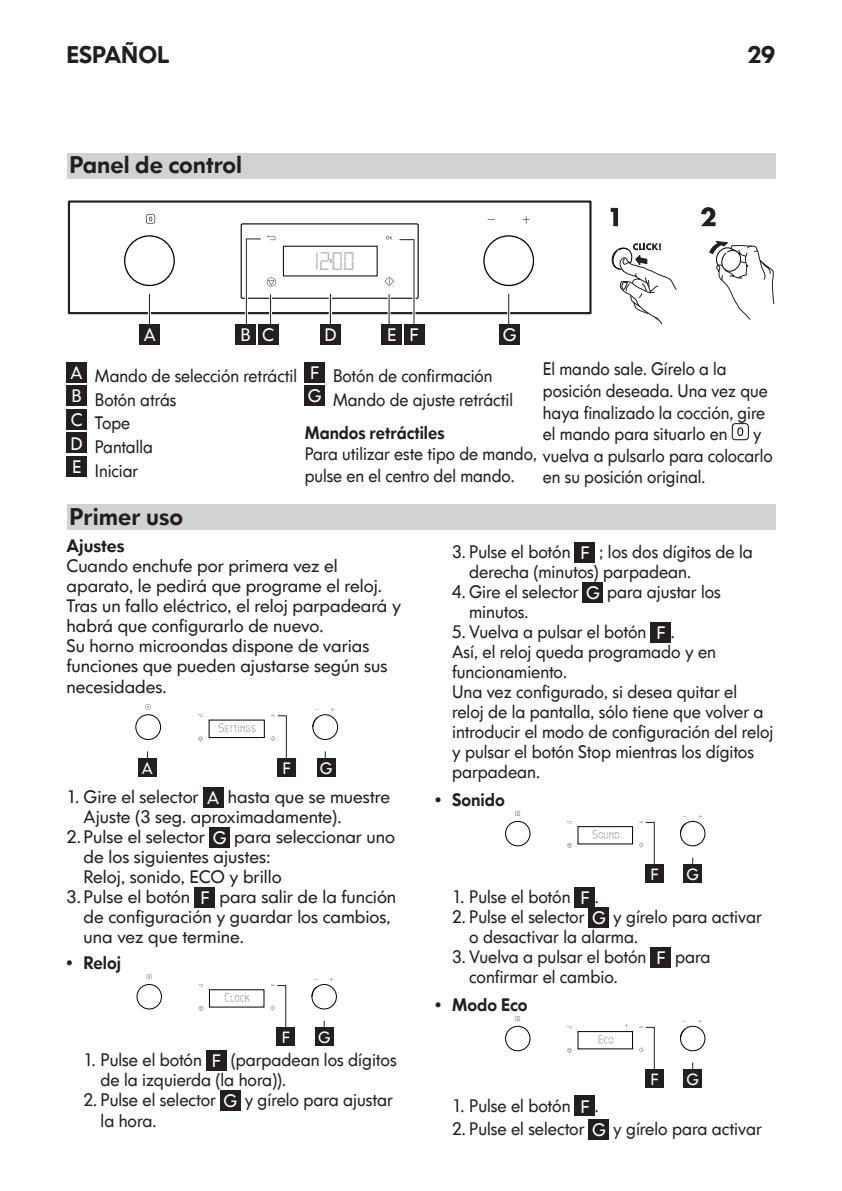
<style>
.page{position:relative;width:842px;height:1191px;background:#fff}
.page>*{position:absolute;margin:0;border:0;box-sizing:border-box;transform-origin:0 0}
.t1{font:800 24px "IKEA Sans";color:#231f20}
.t2{font:18px/20px "IKEA Sans";color:#231f20;scale:.95 1}
.t3{font:18px/20.2px "IKEA Sans";color:#231f20}
.t4{font:18px/23.6px "IKEA Sans";color:#231f20;scale:.93 1}
.t5{font:800 18px "IKEA Sans";color:#231f20;scale:.95 1}
.t6{font:800 18px "IKEA Sans";color:#231f20;scale:.93 1}
.t7{font:18px "IKEA Sans";color:#fff}
.t8{font:800 18px "IKEA Sans";color:#231f20}
.t9{font:16.4px "IKEA Sans";color:#fff}
.t10{font:16.2px "IKEA Sans";color:#fff}
.s1{color:#fff}
</style>
<div class="page">
<div style="left:67px;top:153px;width:708px;height:26px;background:#d1d2d4"></div>
<div style="left:67px;top:362px;width:20px;height:20px;background:#231f20"></div>
<div style="left:67px;top:386px;width:20px;height:20px;background:#231f20"></div>
<div style="left:67px;top:409px;width:20px;height:20px;background:#231f20"></div>
<div style="left:67px;top:433px;width:20px;height:20px;background:#231f20"></div>
<div style="left:67px;top:456px;width:20px;height:20px;background:#231f20"></div>
<div style="left:305px;top:362px;width:20px;height:20px;background:#231f20"></div>
<div style="left:305px;top:386px;width:20px;height:20px;background:#231f20"></div>
<svg style="left:732px;top:423px;width:17px;height:17px"></svg>
<div style="left:241px;top:223px;width:178px;height:76px;border:1px solid #000"></div>
<div style="left:68px;top:200px;width:523px;height:114px;border:2px solid #231f20"></div>
<div style="left:124px;top:235px;width:51px;height:51px;border:1px solid #000;border-radius:50%"></div>
<hr style="left:148px;top:294px;width:3px;height:47px;background:#fff">
<hr style="left:149px;top:294px;width:1px;height:47px;background:#231f20">
<div style="left:483px;top:235px;width:51px;height:51px;border:1px solid #000;border-radius:50%"></div>
<hr style="left:507px;top:294px;width:3px;height:47px;background:#fff">
<hr style="left:508px;top:294px;width:1px;height:47px;background:#231f20">
<svg style="left:245px;top:238px;width:16px;height:87px"></svg>
<hr style="left:269px;top:294px;width:3px;height:47px;background:#fff">
<hr style="left:270px;top:294px;width:1px;height:47px;background:#231f20">
<hr style="left:329px;top:294px;width:3px;height:47px;background:#fff">
<hr style="left:330px;top:294px;width:1px;height:47px;background:#231f20">
<svg style="left:146px;top:214px;width:9px;height:9px"></svg>
<svg style="left:522px;top:216px;width:8px;height:7px"></svg>
<svg style="left:267px;top:235px;width:8px;height:5px"></svg>
<svg style="left:385px;top:236px;width:30px;height:88px"></svg>
<svg style="left:267px;top:277px;width:9px;height:9px"></svg>
<svg style="left:316px;top:252px;width:37px;height:18px"></svg>
<div style="left:140px;top:324px;width:20px;height:20px;background:#231f20"></div>
<div style="left:320px;top:324px;width:20px;height:20px;background:#231f20"></div>
<div style="left:500px;top:324px;width:20px;height:20px;background:#231f20"></div>
<div style="left:236px;top:324px;width:20px;height:20px;background:#231f20"></div>
<div style="left:258px;top:325px;width:20px;height:20px;background:#231f20"></div>
<div style="left:404px;top:324px;width:20px;height:20px;background:#231f20"></div>
<div style="left:382px;top:324px;width:20px;height:20px;background:#231f20"></div>
<svg style="left:709px;top:241px;width:65px;height:79px"></svg>
<svg style="left:701px;top:207px;width:14px;height:19px"></svg>
<svg style="left:611px;top:208px;width:7px;height:18px"></svg>
<svg style="left:611px;top:243px;width:66px;height:81px"></svg>
<svg style="left:135px;top:704px;width:203px;height:72px"></svg>
<div style="left:209px;top:720px;width:56px;height:18px;border:1px solid #000"></div>
<div style="left:317px;top:758px;width:18px;height:19px;background:#231f20"></div>
<div style="left:277px;top:758px;width:19px;height:19px;background:#231f20"></div>
<div style="left:138px;top:758px;width:19px;height:19px;background:#231f20"></div>
<div style="left:203px;top:787px;width:20px;height:20px;background:#231f20"></div>
<div style="left:210px;top:827px;width:20px;height:20px;background:#231f20"></div>
<div style="left:195px;top:887px;width:20px;height:20px;background:#231f20"></div>
<svg style="left:137px;top:974px;width:200px;height:71px"></svg>
<div style="left:315px;top:1028px;width:18px;height:18px;background:#231f20"></div>
<div style="left:277px;top:1028px;width:18px;height:18px;background:#231f20"></div>
<div style="left:206px;top:1050px;width:20px;height:20px;background:#231f20"></div>
<div style="left:220px;top:1090px;width:20px;height:20px;background:#231f20"></div>
<div style="left:67px;top:504px;width:708px;height:26px;background:#d1d2d4"></div>
<div style="left:575px;top:542px;width:20px;height:20px;background:#231f20"></div>
<div style="left:583px;top:582px;width:20px;height:20px;background:#231f20"></div>
<div style="left:651px;top:622px;width:20px;height:20px;background:#231f20"></div>
<svg style="left:505px;top:811px;width:200px;height:70px"></svg>
<div style="left:578px;top:826px;width:55px;height:18px;border:1px solid #000"></div>
<div style="left:684px;top:865px;width:18px;height:18px;background:#231f20"></div>
<div style="left:645px;top:865px;width:18px;height:18px;background:#231f20"></div>
<div style="left:575px;top:887px;width:20px;height:20px;background:#231f20"></div>
<div style="left:589px;top:907px;width:20px;height:20px;background:#231f20"></div>
<div style="left:651px;top:947px;width:20px;height:20px;background:#231f20"></div>
<svg style="left:505px;top:1016px;width:200px;height:70px"></svg>
<div style="left:578px;top:1031px;width:55px;height:18px;border:1px solid #000"></div>
<div style="left:684px;top:1069px;width:18px;height:18px;background:#231f20"></div>
<div style="left:645px;top:1069px;width:18px;height:18px;background:#231f20"></div>
<div style="left:575px;top:1095px;width:20px;height:20px;background:#231f20"></div>
<div style="left:589px;top:1119px;width:20px;height:20px;background:#231f20"></div>
<h1 class="t1" style="left:67px;top:39px;width:104px">ESPAÑOL</h1>
<h1 class="t1" style="left:747px;top:39px;width:29px">29</h1>
<h1 class="t1" style="left:69px;top:150px;width:174px">Panel de control</h1>
<p class="t7" style="left:144px;top:323px;width:14px">A</p>
<p class="t7" style="left:241px;top:323px;width:35px">B C</p>
<p class="t7" style="left:324px;top:323px;width:14px">D</p>
<p class="t7" style="left:387px;top:323px;width:33px">E F</p>
<p class="t7" style="left:503px;top:323px;width:15px">G</p>
<p class="t4" style="left:543px;top:358px;width:243px;line-height:21.6px">El mando sale. Gírelo a la posición deseada. Una vez que haya finalizado la cocción, gire el mando para situarlo en</p>
<p class="t4" style="left:71px;top:364px;width:245px"><sup>A</sup> Mando de selección retráctil<br><sup>B</sup> Botón atrás<br><sup>C</sup> Tope<br><sup>D</sup> Pantalla<br><sup>E</sup> Iniciar</p>
<p class="t4" style="left:308px;top:364px;width:222px"><sup>F</sup> Botón de confirmación<br><sup>G</sup> Mando de ajuste retráctil</p>
<p class="t6" style="left:305px;top:421px;width:152px">Mandos retráctiles</p>
<p class="t4" style="left:305px;top:444px;width:505px;line-height:20.8px">Para utilizar este tipo de mando, vuelva a pulsarlo para colocarlo pulse en el centro del mando.</p>
<p class="t4" style="left:753px;top:422px;width:10px">y</p>
<p class="t4" style="left:543px;top:465px;width:176px">en su posición original.</p>
<h1 class="t1" style="left:69px;top:501px;width:115px">Primer uso</h1>
<p class="t8" style="left:67px;top:534px;width:59px">Ajustes</p>
<p class="t3" style="left:67px;top:555px;width:336px">Cuando enchufe por primera vez el aparato, le pedirá que programe el reloj.<br>Tras un fallo eléctrico, el reloj parpadeará y habrá que configurarlo de nuevo.<br>Su horno microondas dispone de varias funciones que pueden ajustarse según sus necesidades.</p>
<p class="t9" style="left:142px;top:757px;width:12px">A</p>
<p class="t9" style="left:282px;top:757px;width:10px">F</p>
<p class="t9" style="left:320px;top:757px;width:14px">G</p>
<p class="t3" style="left:84px;top:786px;width:308px;text-indent:-17px">1. Gire el selector <span class="s1">A</span> hasta que se muestre<br>Ajuste (3 seg. aproximadamente).</p>
<p class="t3" style="left:84px;top:826px;width:313px;text-indent:-17px">2. Pulse el selector <span class="s1">G</span> para seleccionar uno de los siguientes ajustes:<br>Reloj, sonido, ECO y brillo</p>
<p class="t3" style="left:84px;top:886px;width:314px;text-indent:-17px">3. Pulse el botón <span class="s1">F</span> para salir de la función de configuración y guardar los cambios, una vez que termine.</p>
<p class="t5" style="left:67px;top:951px;width:59px">• Reloj</p>
<p class="t10" style="left:282px;top:1027px;width:10px">F</p>
<p class="t10" style="left:318px;top:1027px;width:14px">G</p>
<p class="t2" style="left:101px;top:1050px;width:313px;text-indent:-17px">1. Pulse el botón <span class="s1">F</span> (parpadean los dígitos de la izquierda (la hora)).</p>
<p class="t2" style="left:101px;top:1090px;width:309px;text-indent:-17px">2. Pulse el selector <span class="s1">G</span> y gírelo para ajustar la hora.</p>
<p class="t2" style="left:469px;top:542px;width:300px;text-indent:-17px">3. Pulse el botón <span class="s1">F</span> ; los dos dígitos de la derecha (minutos) parpadean.</p>
<p class="t2" style="left:469px;top:582px;width:266px;text-indent:-17px">4. Gire el selector <span class="s1">G</span> para ajustar los minutos.</p>
<p class="t2" style="left:452px;top:622px;width:340px">5. Vuelva a pulsar el botón <span class="s1">F</span> .<br>Así, el reloj queda programado y en funcionamiento.<br>Una vez configurado, si desea quitar el<br>reloj de la pantalla, sólo tiene que volver a introducir el modo de configuración del reloj y pulsar el botón Stop mientras los dígitos parpadean.</p>
<p class="t5" style="left:435px;top:788px;width:75px">• Sonido</p>
<p class="t10" style="left:650px;top:864px;width:10px">F</p>
<p class="t10" style="left:687px;top:864px;width:14px">G</p>
<p class="t2" style="left:452px;top:886px;width:156px">1. Pulse el botón <span class="s1">F</span> .</p>
<p class="t2" style="left:469px;top:906px;width:309px;text-indent:-17px">2. Pulse el selector <span class="s1">G</span> y gírelo para activar o desactivar la alarma.</p>
<p class="t2" style="left:469px;top:946px;width:255px;text-indent:-17px">3. Vuelva a pulsar el botón <span class="s1">F</span> para confirmar el cambio.</p>
<p class="t5" style="left:435px;top:993px;width:99px">• Modo Eco</p>
<p class="t10" style="left:650px;top:1068px;width:10px">F</p>
<p class="t10" style="left:687px;top:1068px;width:14px">G</p>
<p class="t2" style="left:452px;top:1095px;width:156px">1. Pulse el botón <span class="s1">F</span> .</p>
<p class="t2" style="left:452px;top:1119px;width:327px">2. Pulse el selector <span class="s1">G</span> y gírelo para activar</p>
</div>
